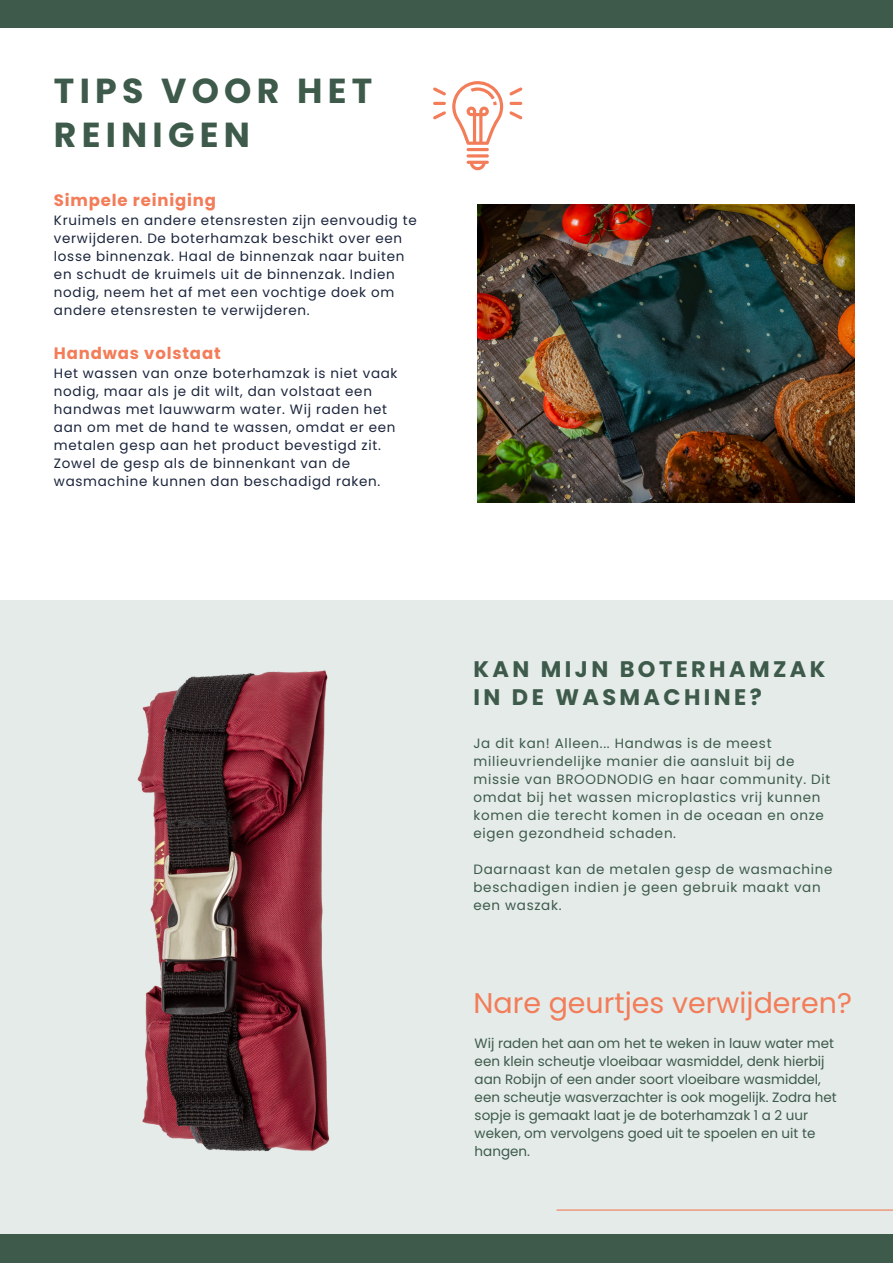
<style>
.page{position:relative;width:893px;height:1264px;background:#fff}
.page>*{position:absolute;margin:0;border:0;box-sizing:border-box;transform-origin:0 0}
.t1{font:700 34.65px/43.8px "Poppins";letter-spacing:.15em;color:#3d5a4b}
.t2{font:28.5px "Poppins";color:#f37c59}
.t3{font:700 22.5px/28px "Poppins";letter-spacing:.15em;color:#3d5a4b}
.t4{font:700 16.5px "Poppins";letter-spacing:.05em;color:#f37c59}
.t5{font:13.5px/18px "Poppins";letter-spacing:.05em;color:#1b253c}
.t6{font:13.5px/18px "Poppins";letter-spacing:.05em;color:#3d5a4b}
.t7{font:13.5px/18px "Poppins";color:#3d5a4b}
</style>
<div class="page">
<div style="left:0;top:600px;width:892px;height:634px;background:#e4ebe8"></div>
<div style="left:0;top:0;width:892px;height:27px;background:#3d5a4b"></div>
<div style="left:0;top:1234px;width:892px;height:28px;background:#3d5a4b"></div>
<hr style="left:557px;top:1209px;width:335px;height:1px;background:#f37c59">
<svg style="left:452px;top:81px;width:51px;height:64px"></svg>
<hr style="left:466px;top:148px;width:23px;height:3px;background:#f37c59;border-radius:2px">
<hr style="left:466px;top:154px;width:23px;height:3px;background:#f37c59;border-radius:2px">
<svg style="left:466px;top:161px;width:23px;height:9px"></svg>
<svg style="left:509px;top:102px;width:13px;height:3px"></svg>
<svg style="left:509px;top:111px;width:13px;height:8px"></svg>
<svg style="left:509px;top:87px;width:13px;height:8px"></svg>
<svg style="left:433px;top:102px;width:13px;height:3px"></svg>
<svg style="left:433px;top:111px;width:13px;height:8px"></svg>
<svg style="left:433px;top:87px;width:13px;height:8px"></svg>
<img style="left:137px;top:670px;width:193px;height:482px">
<img style="left:477px;top:204px;width:377px;height:298px">
<p class="t1" style="left:54px;top:69px;width:320px">TIPS VOOR HET<br>REINIGEN</p>
<p class="t4" style="left:54px;top:188px;width:163px">Simpele reiniging</p>
<p class="t5" style="left:54px;top:211px;width:364px">Kruimels en andere etensresten zijn eenvoudig te verwijderen. De boterhamzak beschikt over een losse binnenzak. Haal de binnenzak naar buiten en schudt de kruimels uit de binnenzak. Indien nodig, neem het af met een vochtige doek om andere etensresten te verwijderen.</p>
<p class="t4" style="left:54px;top:341px;width:168px">Handwas volstaat</p>
<p class="t5" style="left:54px;top:364px;width:345px">Het wassen van onze boterhamzak is niet vaak nodig, maar als je dit wilt, dan volstaat een handwas met lauwwarm water. Wij raden het aan om met de hand te wassen, omdat er een metalen gesp aan het product bevestigd zit.<br>Zowel de gesp als de binnenkant van de wasmachine kunnen dan beschadigd raken.</p>
<p class="t3" style="left:473px;top:654px;width:353px">KAN MIJN BOTERHAMZAK<br>IN DE WASMACHINE?</p>
<p class="t6" style="left:473px;top:734px;width:358px">Ja dit kan! Alleen... Handwas is de meest milieuvriendelijke manier die aansluit bij de missie van BROODNODIG en haar community. Dit omdat bij het wassen microplastics vrij kunnen komen die terecht komen in de oceaan en onze eigen gezondheid schaden.</p>
<p class="t6" style="left:473px;top:860px;width:360px">Daarnaast kan de metalen gesp de wasmachine beschadigen indien je geen gebruik maakt van een waszak.</p>
<p class="t2" style="left:473px;top:982px;width:380px">Nare geurtjes verwijderen?</p>
<p class="t7" style="left:474px;top:1034px;width:364px">Wij raden het aan om het te weken in lauw water met een klein scheutje vloeibaar wasmiddel, denk hierbij aan Robijn of een ander soort vloeibare wasmiddel, een scheutje wasverzachter is ook mogelijk. Zodra het sopje is gemaakt laat je de boterhamzak 1 a 2 uur weken, om vervolgens goed uit te spoelen en uit te hangen.</p>
</div>
